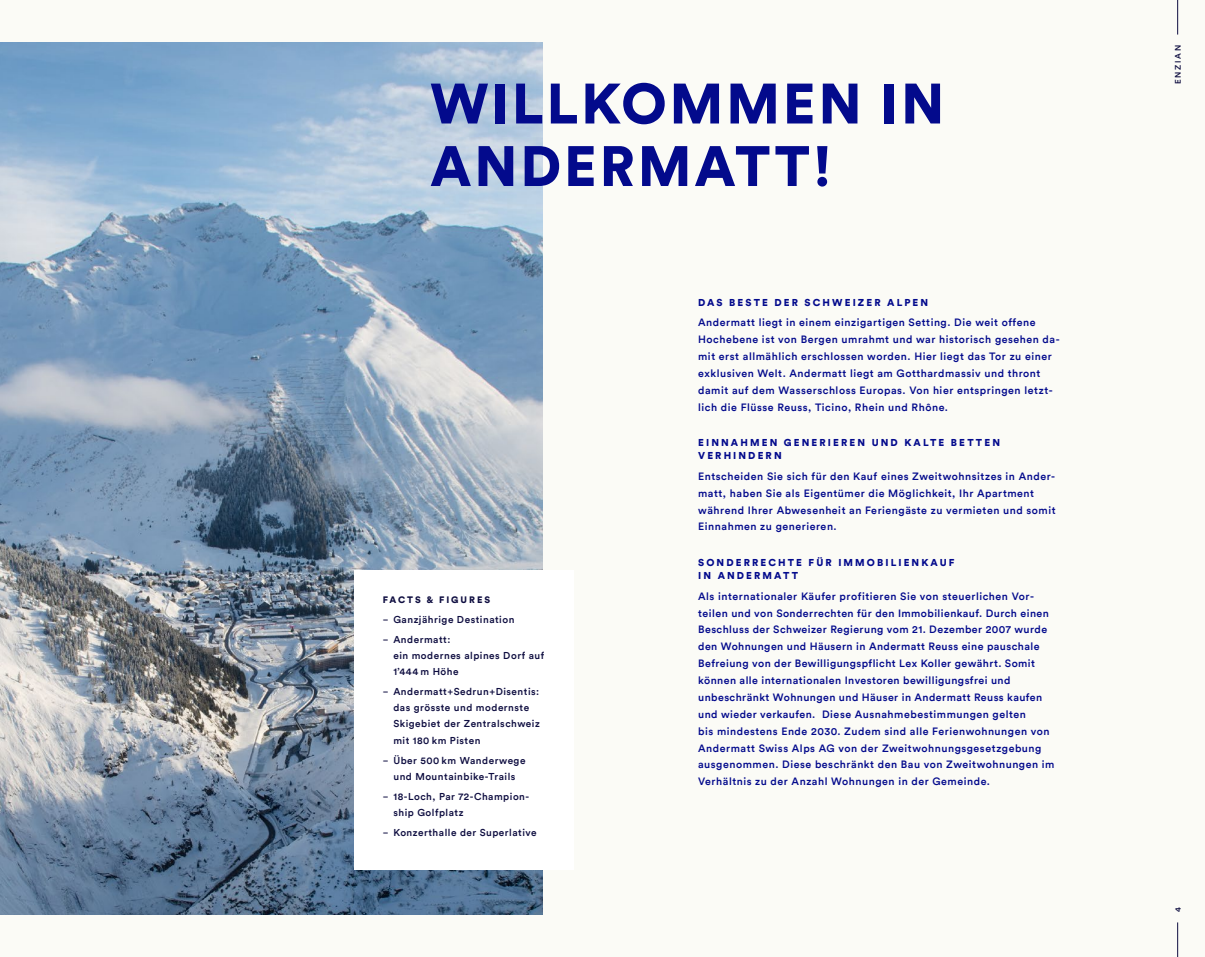
<style>
.page{position:relative;width:1205px;height:957px;background:#fbfbf6}
.page>*{position:absolute;margin:0;border:0;box-sizing:border-box;transform-origin:0 0}
.t1{font:900 56.25px/62.5px "Circular";letter-spacing:.05em;color:#030a8c}
.t2{font:500 10.62px/16.9px "Circular";letter-spacing:.05em;color:#030a8c}
.t3{font:500 10px/16.2px "Circular";letter-spacing:.05em;color:#0e0d40}
.t4{font:900 10px/13.8px "Circular";letter-spacing:.21em;color:#030a8c}
.t5{font:900 9.38px "Circular";letter-spacing:.21em;color:#0e0d40}
.t6{font:500 8.12px "Circular";letter-spacing:.21em;color:#0e0d40}
</style>
<div class="page">
<img style="left:0;top:43px;width:542px;height:871px">
<hr style="left:1177px;top:0;width:1px;height:35px;background:#0e0d40">
<hr style="left:1177px;top:922px;width:1px;height:35px;background:#0e0d40">
<div style="left:354px;top:570px;width:220px;height:300px;background:#fff"></div>
<h1 class="t1" style="left:430px;top:70px;width:516px">WILLKOMMEN IN<br>ANDERMATT!</h1>
<p class="t5" style="left:383px;top:593px;width:109px">FACTS &amp; FIGURES</p>
<p class="t3" style="left:393px;top:609px;width:123px;line-height:19.8px">Ganzjährige Destination<br>Andermatt:</p>
<p class="t3" style="left:393px;top:647px;width:152px">ein modernes alpines Dorf auf<br>1’444 m Höhe</p>
<p class="t3" style="left:393px;top:683px;width:148px">Andermatt+Sedrun+Disentis: das grösste und modernste<br>Skigebiet der Zentralschweiz mit 180 km Pisten</p>
<p class="t3" style="left:393px;top:751px;width:134px">Über 500 km Wanderwege und Mountainbike-Trails</p>
<p class="t3" style="left:393px;top:787px;width:137px">18-Loch, Par 72-Champion&shy;ship Golfplatz</p>
<p class="t3" style="left:393px;top:823px;width:145px">Konzerthalle der Superlative</p>
<p class="t4" style="left:698px;top:295px;width:231px">DAS BESTE DER SCHWEIZER ALPEN</p>
<p class="t2" style="left:698px;top:313px;width:363px">Andermatt liegt in einem einzigartigen Setting. Die weit offene Hochebene ist von Bergen umrahmt und war historisch gesehen da&shy;mit erst allmählich erschlossen worden. Hier liegt das Tor zu einer exklusiven Welt. Andermatt liegt am Gotthardmassiv und thront damit auf dem Wasserschloss Europas. Von hier entspringen letzt&shy;lich die Flüsse Reuss, Ticino, Rhein und Rhône.</p>
<p class="t4" style="left:698px;top:435px;width:303px">EINNAHMEN GENERIEREN UND KALTE BETTEN<br>VERHINDERN</p>
<p class="t2" style="left:698px;top:467px;width:359px">Entscheiden Sie sich für den Kauf eines Zweitwohnsitzes in Ander&shy;matt, haben Sie als Eigentümer die Möglichkeit, Ihr Apartment während Ihrer Abwesenheit an Feriengäste zu vermieten und somit Einnahmen zu generieren.</p>
<p class="t4" style="left:698px;top:555px;width:258px">SONDERRECHTE FÜR IMMOBILIENKAUF<br>IN ANDERMATT</p>
<p class="t2" style="left:698px;top:587px;width:358px">Als internationaler Käufer profitieren Sie von steuerlichen Vor&shy;teilen und von Sonderrechten für den Immobilienkauf. Durch einen Beschluss der Schweizer Regierung vom 21. Dezember 2007 wurde den Wohnungen und Häusern in Andermatt Reuss eine pauschale Befreiung von der Bewilligungspflicht Lex Koller gewährt. Somit können alle internationalen Investoren bewilligungsfrei und unbeschränkt Wohnungen und Häuser in Andermatt Reuss kaufen und wieder verkaufen. Diese Ausnahmebestimmungen gelten<br>bis mindestens Ende 2030. Zudem sind alle Ferienwohnungen von Andermatt Swiss Alps AG von der Zweitwohnungsgesetzgebung ausgenommen. Diese beschränkt den Bau von Zweitwohnungen im Verhältnis zu der Anzahl Wohnungen in der Gemeinde.</p>
<p class="t6" style="left:1172px;top:84px;width:40px;rotate:-90deg">ENZIAN</p>
<p class="t6" style="left:1172px;top:912px;width:6px;rotate:-90deg">4</p>
</div>
